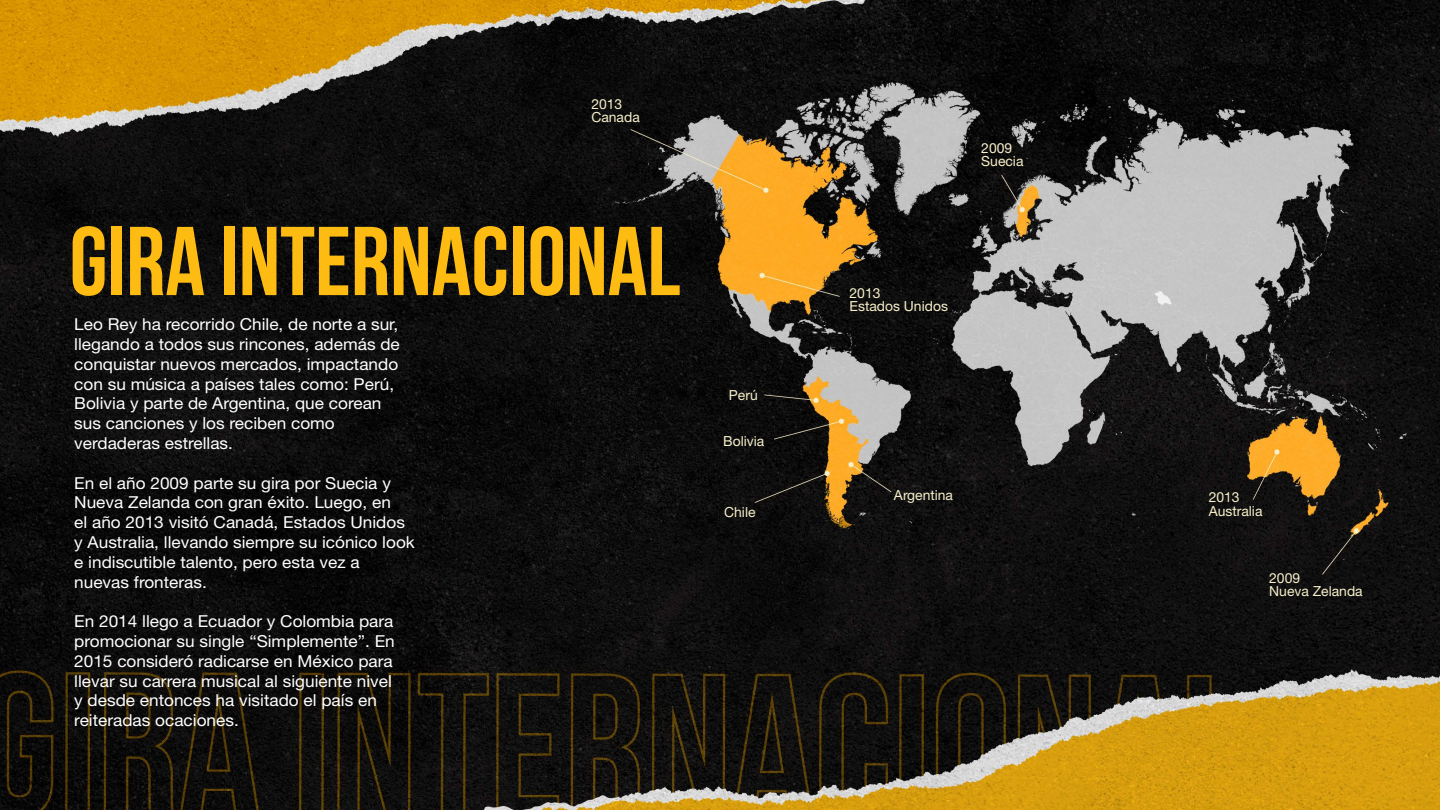
<style>
.page{position:relative;width:1440px;height:810px;background:#fff}
.page>*{position:absolute;margin:0;border:0;box-sizing:border-box;transform-origin:0 0}
.t1{font:97.5px "Bebas Neue";color:#febb12}
.t2{font:16.5px/19.8px "Helvetica Neue LT Std";color:#fff;scale:1.04 1}
.t3{font:13.88px/13.2px "Helvetica Neue LT Std";color:#f6efc9}
</style>
<div class="page">
<img style="left:0;top:0;width:1440px;height:810px">
<p class="t3" style="left:591px;top:97px;width:50px">2013<br>Canada</p>
<h1 class="t1" style="left:70px;top:208px;width:612px">GIRA INTERNACIONAL</h1>
<p class="t2" style="left:74px;top:314px;width:315px">Leo Rey ha recorrido Chile, de norte a sur, llegando a todos sus rincones, además de conquistar nuevos mercados, impactando con su música a países tales como: Perú, Bolivia y parte de Argentina, que corean sus canciones y los reciben como verdaderas estrellas.</p>
<p class="t2" style="left:74px;top:473px;width:329px">En el año 2009 parte su gira por Suecia y Nueva Zelanda con gran éxito. Luego, en<br>el año 2013 visitó Canadá, Estados Unidos y Australia, llevando siempre su icónico look e indiscutible talento, pero esta vez a nuevas fronteras.</p>
<p class="t2" style="left:74px;top:611px;width:310px">En 2014 llego a Ecuador y Colombia para promocionar su single “Simplemente”. En 2015 consideró radicarse en México para llevar su carrera musical al siguiente nivel y desde entonces ha visitado el país en reiteradas ocaciones.</p>
<p class="t3" style="left:729px;top:388px;width:30px">Perú</p>
<p class="t3" style="left:723px;top:434px;width:43px">Bolivia</p>
<p class="t3" style="left:724px;top:505px;width:33px">Chile</p>
<p class="t3" style="left:981px;top:141px;width:44px">2009<br>Suecia</p>
<p class="t3" style="left:850px;top:286px;width:100px">2013<br>Estados Unidos</p>
<p class="t3" style="left:894px;top:488px;width:61px">Argentina</p>
<p class="t3" style="left:1209px;top:491px;width:55px">2013<br>Australia</p>
<p class="t3" style="left:1269px;top:571px;width:95px">2009<br>Nueva Zelanda</p>
</div>
